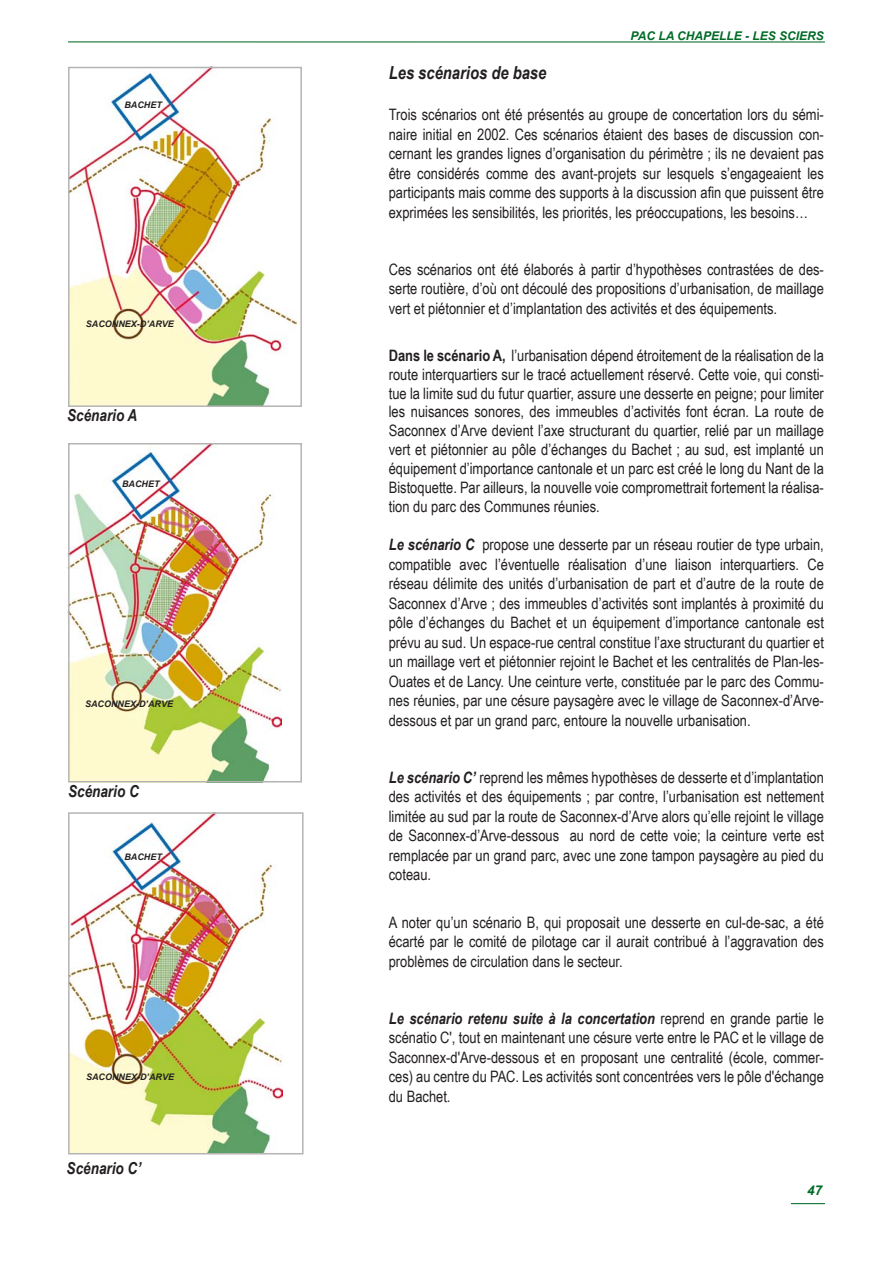
<style>
.page{position:relative;width:893px;height:1263px;background:#fff}
.page>*{position:absolute;margin:0;border:0;box-sizing:border-box;transform-origin:0 0}
.titre_Chapitre_07{font:italic 700 18px "Arial Narrow";color:#231f20}
.t1{font:italic 700 16.5px "Arial Narrow";color:#231f20}
.Texte_07{font:15.75px/19.5px "Arial Narrow";color:#231f20;text-align:justify}
.t2{font:italic 700 13.5px "Arial";color:#006a26}
.t3{font:italic 700 12px "Arial";color:#006a26}
.t4{font:italic 700 9px "Arial";color:#231f20}
.s1{font-weight:700}
.s2{font-weight:700;font-style:italic}
</style>
<div class="page">
<hr style="left:68px;top:41px;width:757px;height:2px;background:#006a26">
<hr style="left:791px;top:1203px;width:34px;height:1px;background:#006a26">
<img style="left:71px;top:815px;width:211px;height:336px">
<img style="left:71px;top:446px;width:211px;height:333px">
<img style="left:71px;top:70px;width:225px;height:334px">
<div style="left:68px;top:67px;width:234px;height:340px;border:2px solid #b4b4b4"></div>
<div style="left:68px;top:443px;width:234px;height:339px;border:2px solid #b4b4b4"></div>
<div style="left:68px;top:812px;width:236px;height:342px;border:2px solid #b4b4b4"></div>
<p class="t4" style="left:124px;top:99px;width:39px">BACHET</p>
<p class="t4" style="left:86px;top:318px;width:90px">SACONNEX-D’ARVE</p>
<p class="t1" style="left:67px;top:402px;width:72px">Scénario A</p>
<p class="t4" style="left:122px;top:478px;width:39px">BACHET</p>
<p class="t4" style="left:85px;top:698px;width:90px">SACONNEX-D’ARVE</p>
<p class="t1" style="left:68px;top:779px;width:72px">Scénario C</p>
<p class="t4" style="left:124px;top:851px;width:39px">BACHET</p>
<p class="t4" style="left:86px;top:1071px;width:90px">SACONNEX-D’ARVE</p>
<p class="t1" style="left:67px;top:1156px;width:76px">Scénario C’</p>
<p class="t3" style="left:631px;top:28px;width:195px">PAC LA CHAPELLE - LES SCIERS</p>
<p class="titre_Chapitre_07" style="left:389px;top:59px;width:159px">Les scénarios de base</p>
<p class="Texte_07" style="left:389px;top:105px;width:437px">Trois scénarios ont été présentés au groupe de concertation lors du sémi&shy;naire initial en 2002. Ces scénarios étaient des bases de discussion con&shy;cernant les grandes lignes d’organisation du périmètre ; ils ne devaient pas être considérés comme des avant-projets sur lesquels s’engageaient les participants mais comme des supports à la discussion afin que puissent être exprimées les sensibilités, les priorités, les préoccupations, les besoins…</p>
<p class="Texte_07" style="left:389px;top:259px;width:437px">Ces scénarios ont été élaborés à partir d’hypothèses contrastées de des&shy;serte routière, d’où ont découlé des propositions d’urbanisation, de maillage vert et piétonnier et d’implantation des activités et des équipements.</p>
<p class="Texte_07" style="left:389px;top:345px;width:437px;line-height:18.9px"><span class="s1">Dans le scénario A,</span> l’urbanisation dépend étroitement de la réalisation de la route interquartiers sur le tracé actuellement réservé. Cette voie, qui consti&shy;tue la limite sud du futur quartier, assure une desserte en peigne; pour limiter les nuisances sonores, des immeubles d’activités font écran. La route de Saconnex d’Arve devient l’axe structurant du quartier, relié par un maillage vert et piétonnier au pôle d’échanges du Bachet ; au sud, est implanté un équipement d’importance cantonale et un parc est créé le long du Nant de la Bistoquette. Par ailleurs, la nouvelle voie compromettrait fortement la réalisa&shy;tion du parc des Communes réunies.</p>
<p class="Texte_07" style="left:389px;top:534px;width:437px"><span class="s2">Le scénario C</span> propose une desserte par un réseau routier de type urbain, compatible avec l’éventuelle réalisation d’une liaison interquartiers. Ce réseau délimite des unités d’urbanisation de part et d’autre de la route de Saconnex d’Arve ; des immeubles d’activités sont implantés à proximité du pôle d’échanges du Bachet et un équipement d’importance cantonale est prévu au sud. Un espace-rue central constitue l’axe structurant du quartier et un maillage vert et piétonnier rejoint le Bachet et les centralités de Plan-les-Ouates et de Lancy. Une ceinture verte, constituée par le parc des Commu&shy;nes réunies, par une césure paysagère avec le village de Saconnex-d’Arve&shy;dessous et par un grand parc, entoure la nouvelle urbanisation.</p>
<p class="Texte_07" style="left:389px;top:767px;width:437px"><span class="s2">Le scénario C’</span> reprend les mêmes hypothèses de desserte et d’implantation des activités et des équipements ; par contre, l’urbanisation est nettement limitée au sud par la route de Saconnex-d’Arve alors qu’elle rejoint le village de Saconnex-d’Arve-dessous au nord de cette voie; la ceinture verte est remplacée par un grand parc, avec une zone tampon paysagère au pied du coteau.</p>
<p class="Texte_07" style="left:389px;top:912px;width:437px">A noter qu’un scénario B, qui proposait une desserte en cul-de-sac, a été écarté par le comité de pilotage car il aurait contribué à l’aggravation des problèmes de circulation dans le secteur.</p>
<p class="Texte_07" style="left:389px;top:1008px;width:437px"><span class="s2">Le scénario retenu suite à la concertation</span> reprend en grande partie le scénatio C', tout en maintenant une césure verte entre le PAC et le village de Saconnex-d'Arve-dessous et en proposant une centralité (école, commer&shy;ces) au centre du PAC. Les activités sont concentrées vers le pôle d'échange du Bachet.</p>
<p class="t2" style="left:807px;top:1181px;width:17px">47</p>
</div>
